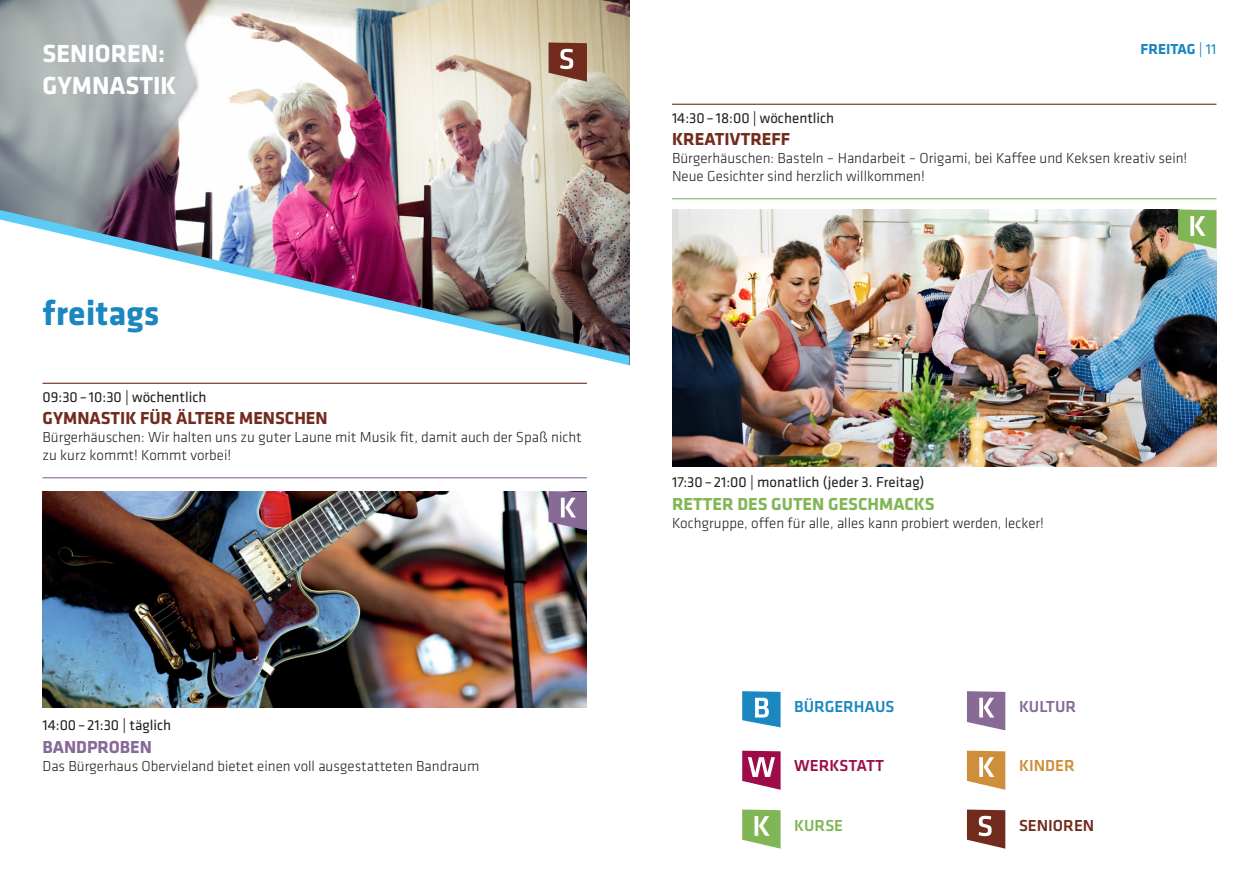
<style>
.page{position:relative;width:1259px;height:893px;background:#fff}
.page>*{position:absolute;margin:0;border:0;box-sizing:border-box;transform-origin:0 0}
.t1{font:700 36px "Klavika";color:#1b87c1}
.t2{font:700 25.65px "Klavika";color:#fff}
.t3{font:700 18px "Klavika";color:#712c1e}
.t4{font:700 18px "Klavika";color:#80b655}
.t5{font:700 18px "Klavika";color:#876a96}
.t6{font:500 16.5px "Klavika";color:#1b87c1}
.t7{font:500 16.5px "Klavika";color:#9d0b49}
.t8{font:500 16.5px "Klavika";color:#712c1e}
.t9{font:500 16.5px "Klavika";color:#876a96}
.t10{font:500 16.5px "Klavika";color:#ce8e3b}
.t11{font:500 16.5px "Klavika";color:#80b655}
.t12{font:300 15px/18px "Klavika";color:#231f20}
.t13{font:15px "Klavika";color:#231f20}
.t14{font:700 15px "Klavika";color:#1b87c1}
.s1{font-weight:400}
</style>
<div class="page">
<img style="left:0;top:0;width:629px;height:210px">
<img style="left:0;top:210px;width:629px;height:10px">
<svg style="left:2px;top:220px;width:628px;height:413px"></svg>
<hr style="left:43px;top:383px;width:544px;height:1px;background:#712c1e">
<hr style="left:43px;top:477px;width:544px;height:1px;background:#876a96">
<hr style="left:672px;top:104px;width:544px;height:1px;background:#712c1e">
<hr style="left:672px;top:198px;width:544px;height:1px;background:#80b655">
<svg style="left:742px;top:751px;width:38px;height:39px"></svg>
<svg style="left:742px;top:809px;width:38px;height:40px"></svg>
<svg style="left:967px;top:691px;width:38px;height:39px"></svg>
<svg style="left:967px;top:751px;width:38px;height:39px"></svg>
<svg style="left:967px;top:809px;width:38px;height:40px"></svg>
<svg style="left:742px;top:691px;width:38px;height:36px"></svg>
<img style="left:672px;top:210px;width:544px;height:256px">
<svg style="left:1178px;top:210px;width:38px;height:39px"></svg>
<svg style="left:548px;top:43px;width:39px;height:39px;background:#8d5749"></svg>
<img style="left:43px;top:491px;width:544px;height:216px">
<svg style="left:548px;top:491px;width:39px;height:39px;background:#9680a3"></svg>
<p class="t2" style="left:43px;top:35px;width:124px">SENIOREN:</p>
<p class="t2" style="left:43px;top:67px;width:135px">GYMNASTIK</p>
<p class="t1" style="left:43px;top:287px;width:118px">freitags</p>
<p class="t13" style="left:43px;top:387px;width:166px">09:30– 10:30 | wöchentlich</p>
<p class="t3" style="left:43px;top:405px;width:287px">GYMNASTIK FÜR ÄLTERE MENSCHEN</p>
<p class="t12" style="left:43px;top:428px;width:541px">Bürgerhäuschen: Wir halten uns zu guter Laune mit Musik fit, damit auch der Spaß nicht zu kurz kommt! Kommt vorbei!</p>
<p class="t13" style="left:43px;top:716px;width:130px">14:00– 21:30 | täglich</p>
<p class="t5" style="left:43px;top:734px;width:111px">BANDPROBEN</p>
<p class="t12" style="left:43px;top:757px;width:438px">Das Bürgerhaus Obervieland bietet einen voll ausgestatteten Bandraum</p>
<p class="t14" style="left:1140px;top:38px;width:77px">FREITAG <span class="s1">| 11</span></p>
<p class="t13" style="left:672px;top:108px;width:164px">14:30– 18:00 | wöchentlich</p>
<p class="t3" style="left:672px;top:126px;width:120px">KREATIVTREFF</p>
<p class="t12" style="left:672px;top:149px;width:517px">Bürgerhäuschen: Basteln – Handarbeit – Origami, bei Kaffee und Keksen kreativ sein!<br>Neue Gesichter sind herzlich willkommen!</p>
<p class="t13" style="left:672px;top:473px;width:254px">17:30– 21:00 | monatlich (jeder 3. Freitag)</p>
<p class="t4" style="left:672px;top:491px;width:264px">RETTER DES GUTEN GESCHMACKS</p>
<p class="t12" style="left:672px;top:514px;width:373px">Kochgruppe, offen für alle, alles kann probiert werden, lecker!</p>
<p class="t6" style="left:794px;top:695px;width:102px">BÜRGERHAUS</p>
<p class="t9" style="left:1019px;top:695px;width:59px">KULTUR</p>
<p class="t7" style="left:794px;top:754px;width:91px">WERKSTATT</p>
<p class="t10" style="left:1019px;top:754px;width:57px">KINDER</p>
<p class="t11" style="left:794px;top:814px;width:50px">KURSE</p>
<p class="t8" style="left:1019px;top:814px;width:77px">SENIOREN</p>
</div>
